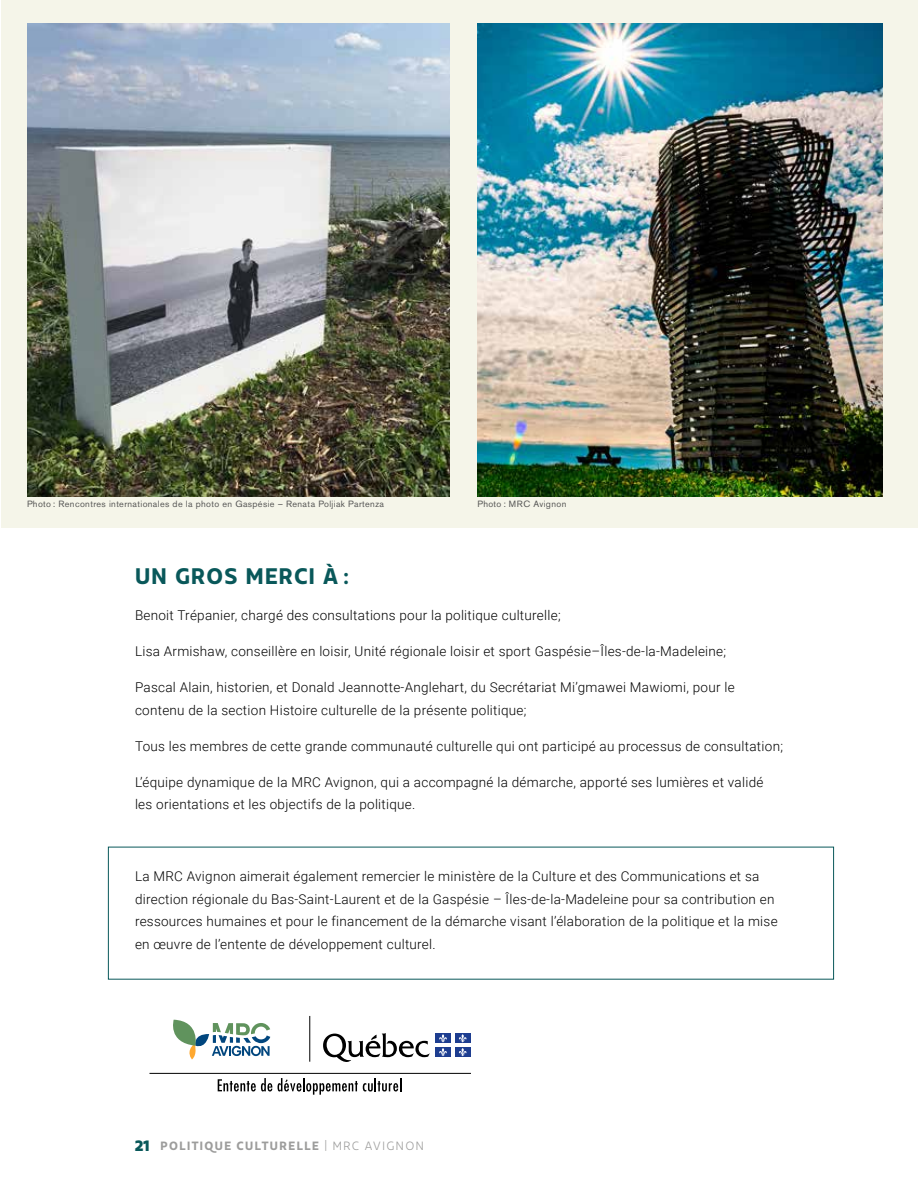
<style>
.page{position:relative;width:918px;height:1188px;background:#fff}
.page>*{position:absolute;margin:0;border:0;box-sizing:border-box;transform-origin:0 0}
.t1{font:800 22.5px "Kappa Display";letter-spacing:.06em;color:#09585a}
.t2{font:300 13.5px/22.5px "Roboto";letter-spacing:.02em;color:#000}
.t3{font:800 12px "Kappa Display";letter-spacing:.125em;color:#9d9d9c}
.t4{font:9px "Akzidenz Grotesk BE";letter-spacing:.04em;color:#575756}
.s1{font-weight:900;font-size:15px;color:#09585a}
.s2{font-weight:400}
</style>
<div class="page">
<div style="left:1px;top:0;width:917px;height:527px;background:#f5f5e9"></div>
<img style="left:27px;top:24px;width:423px;height:473px">
<img style="left:477px;top:24px;width:405px;height:473px">
<hr style="left:310px;top:1016px;width:1px;height:46px;background:#000">
<hr style="left:149px;top:1073px;width:322px;height:1px;background:#000">
<svg style="left:323px;top:1033px;width:107px;height:29px"></svg>
<div style="left:435px;top:1034px;width:16px;height:9px;background:#1d3d90"></div>
<div style="left:455px;top:1034px;width:15px;height:9px;background:#1d3d90"></div>
<div style="left:435px;top:1047px;width:16px;height:10px;background:#1d3d90"></div>
<svg style="left:439px;top:1034px;width:8px;height:22px"></svg>
<div style="left:455px;top:1047px;width:15px;height:10px;background:#1d3d90"></div>
<svg style="left:459px;top:1034px;width:8px;height:22px"></svg>
<svg style="left:218px;top:1078px;width:54px;height:13px"></svg>
<svg style="left:278px;top:1078px;width:123px;height:17px"></svg>
<svg style="left:173px;top:1019px;width:98px;height:41px"></svg>
<p class="t4" style="left:27px;top:498px;width:358px">Photo : Rencontres internationales de la photo en Gaspésie – Renata Poljiak Partenza</p>
<p class="t4" style="left:477px;top:498px;width:91px">Photo : MRC Avignon</p>
<h1 class="t1" style="left:135px;top:562px;width:216px">UN GROS MERCI À :</h1>
<p class="t2" style="left:135px;top:604px;width:427px">Benoit Trépanier, chargé des consultations pour la politique culturelle;</p>
<p class="t2" style="left:135px;top:640px;width:593px">Lisa Armishaw, conseillère en loisir, Unité régionale loisir et sport Gaspésie–Îles-de-la-Madeleine;</p>
<p class="t2" style="left:135px;top:676px;width:601px">Pascal Alain, historien, et Donald Jeannotte-Anglehart, du Secrétariat Mi’gmawei Mawiomi, pour le contenu de la section Histoire culturelle de la présente politique;</p>
<p class="t2" style="left:135px;top:734px;width:650px">Tous les membres de cette grande communauté culturelle qui ont participé au processus de consultation;</p>
<p class="t2" style="left:135px;top:770px;width:630px">L’équipe dynamique de la MRC Avignon, qui a accompagné la démarche, apporté ses lumières et validé les orientations et les objectifs de la politique.</p>
<p class="t2" style="left:135px;top:865px;width:644px">La MRC Avignon aimerait également remercier le ministère de la Culture et des Communications et sa direction régionale du Bas-Saint-Laurent et de la Gaspésie – Îles-de-la-Madeleine pour sa contribution en ressources humaines et pour le financement de la démarche visant l’élaboration de la politique et la mise en œuvre de l’entente de développement culturel.</p>
<p class="t3" style="left:135px;top:1138px;width:290px"><span class="s1">21</span> POLITIQUE CULTURELLE <span class="s2">| MRC AVIGNON</span></p>
</div>
